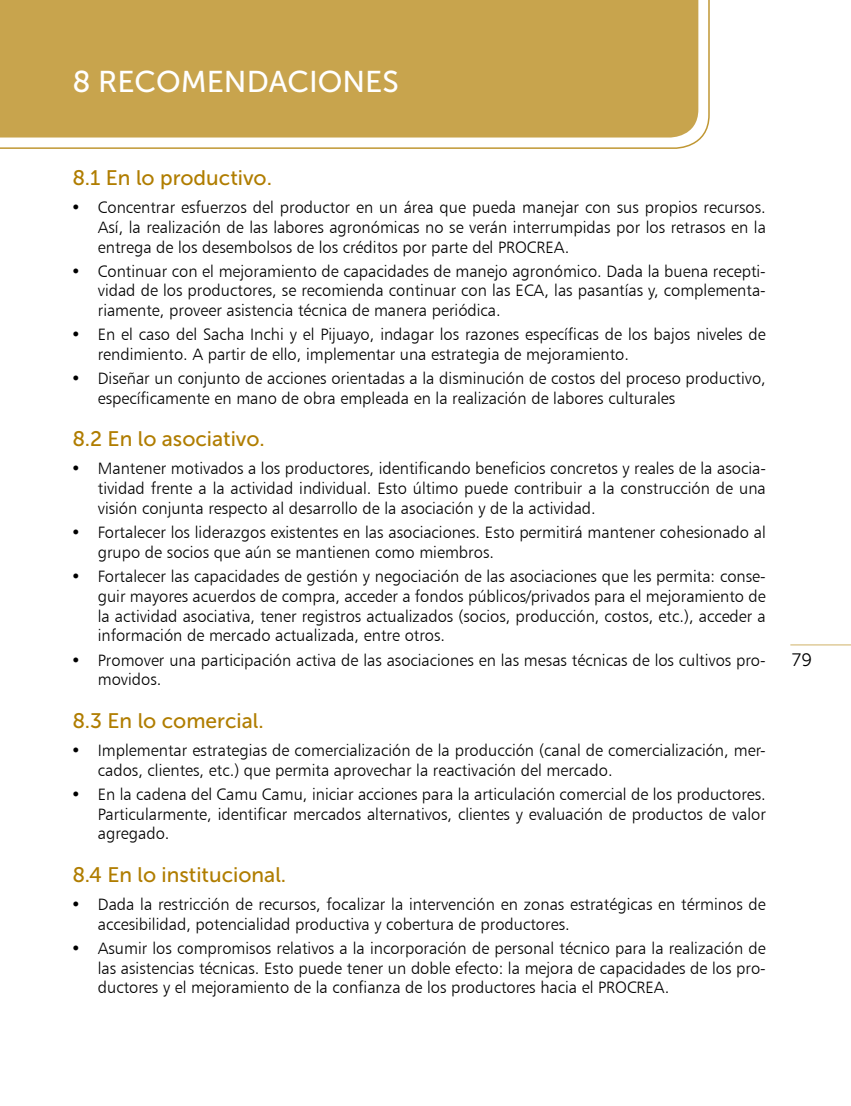
<style>
.page{position:relative;width:851px;height:1106px;background:#fff}
.page>*{position:absolute;margin:0;border:0;box-sizing:border-box;transform-origin:0 0}
.t1{font:30px "Museo Sans 500";color:#fff}
.t2{font:21px "Museo Sans 500";color:#b07d00}
.t3{font:18px "Museo Sans 300";color:#000}
.t4{font:16.5px/19.8px "Humanist 777 BT Light B";color:#000;text-align:justify}
</style>
<div class="page">
<svg style="left:0;top:0;width:710px;height:149px;background:#ccab5b"></svg>
<hr style="left:790px;top:644px;width:60px;height:1px;background:#dfcb99">
<h1 class="t1" style="left:72px;top:65px;width:328px">8 RECOMENDACIONES</h1>
<p class="t2" style="left:72px;top:166px;width:201px">8.1 En lo productivo.</p>
<p class="t4" style="left:98px;top:197px;width:669px">Concentrar esfuerzos del productor en un área que pueda manejar con sus propios recursos.<br>Así, la realización de las labores agronómicas no se verán interrumpidas por los retrasos en la entrega de los desembolsos de los créditos por parte del PROCREA.</p>
<p class="t4" style="left:98px;top:261px;width:669px">Continuar con el mejoramiento de capacidades de manejo agronómico. Dada la buena recepti&shy;vidad de los productores, se recomienda continuar con las ECA, las pasantías y, complementa&shy;riamente, proveer asistencia técnica de manera periódica.</p>
<p class="t4" style="left:98px;top:324px;width:669px">En el caso del Sacha Inchi y el Pijuayo, indagar los razones específicas de los bajos niveles de rendimiento. A partir de ello, implementar una estrategia de mejoramiento.</p>
<p class="t4" style="left:98px;top:368px;width:669px">Diseñar un conjunto de acciones orientadas a la disminución de costos del proceso productivo, específicamente en mano de obra empleada en la realización de labores culturales</p>
<p class="t2" style="left:72px;top:427px;width:194px">8.2 En lo asociativo.</p>
<p class="t4" style="left:98px;top:458px;width:669px">Mantener motivados a los productores, identificando beneficios concretos y reales de la asocia&shy;tividad frente a la actividad individual. Esto último puede contribuir a la construcción de una visión conjunta respecto al desarrollo de la asociación y de la actividad.</p>
<p class="t4" style="left:98px;top:522px;width:669px">Fortalecer los liderazgos existentes en las asociaciones. Esto permitirá mantener cohesionado al grupo de socios que aún se mantienen como miembros.</p>
<p class="t4" style="left:98px;top:566px;width:669px">Fortalecer las capacidades de gestión y negociación de las asociaciones que les permita: conse&shy;guir mayores acuerdos de compra, acceder a fondos públicos/privados para el mejoramiento de la actividad asociativa, tener registros actualizados (socios, producción, costos, etc.), acceder a información de mercado actualizada, entre otros.</p>
<p class="t4" style="left:98px;top:649px;width:669px">Promover una participación activa de las asociaciones en las mesas técnicas de los cultivos pro&shy;movidos.</p>
<p class="t2" style="left:72px;top:708px;width:193px">8.3 En lo comercial.</p>
<p class="t4" style="left:98px;top:740px;width:669px">Implementar estrategias de comercialización de la producción (canal de comercialización, mer&shy;cados, clientes, etc.) que permita aprovechar la reactivación del mercado.</p>
<p class="t4" style="left:98px;top:783px;width:669px">En la cadena del Camu Camu, iniciar acciones para la articulación comercial de los productores.<br>Particularmente, identificar mercados alternativos, clientes y evaluación de productos de valor agregado.</p>
<p class="t2" style="left:72px;top:862px;width:215px">8.4 En lo institucional.</p>
<p class="t4" style="left:98px;top:894px;width:669px">Dada la restricción de recursos, focalizar la intervención en zonas estratégicas en términos de accesibilidad, potencialidad productiva y cobertura de productores.</p>
<p class="t4" style="left:98px;top:937px;width:669px">Asumir los compromisos relativos a la incorporación de personal técnico para la realización de las asistencias técnicas. Esto puede tener un doble efecto: la mejora de capacidades de los pro&shy;ductores y el mejoramiento de la confianza de los productores hacia el PROCREA.</p>
<p class="t3" style="left:791px;top:649px;width:22px">79</p>
</div>
